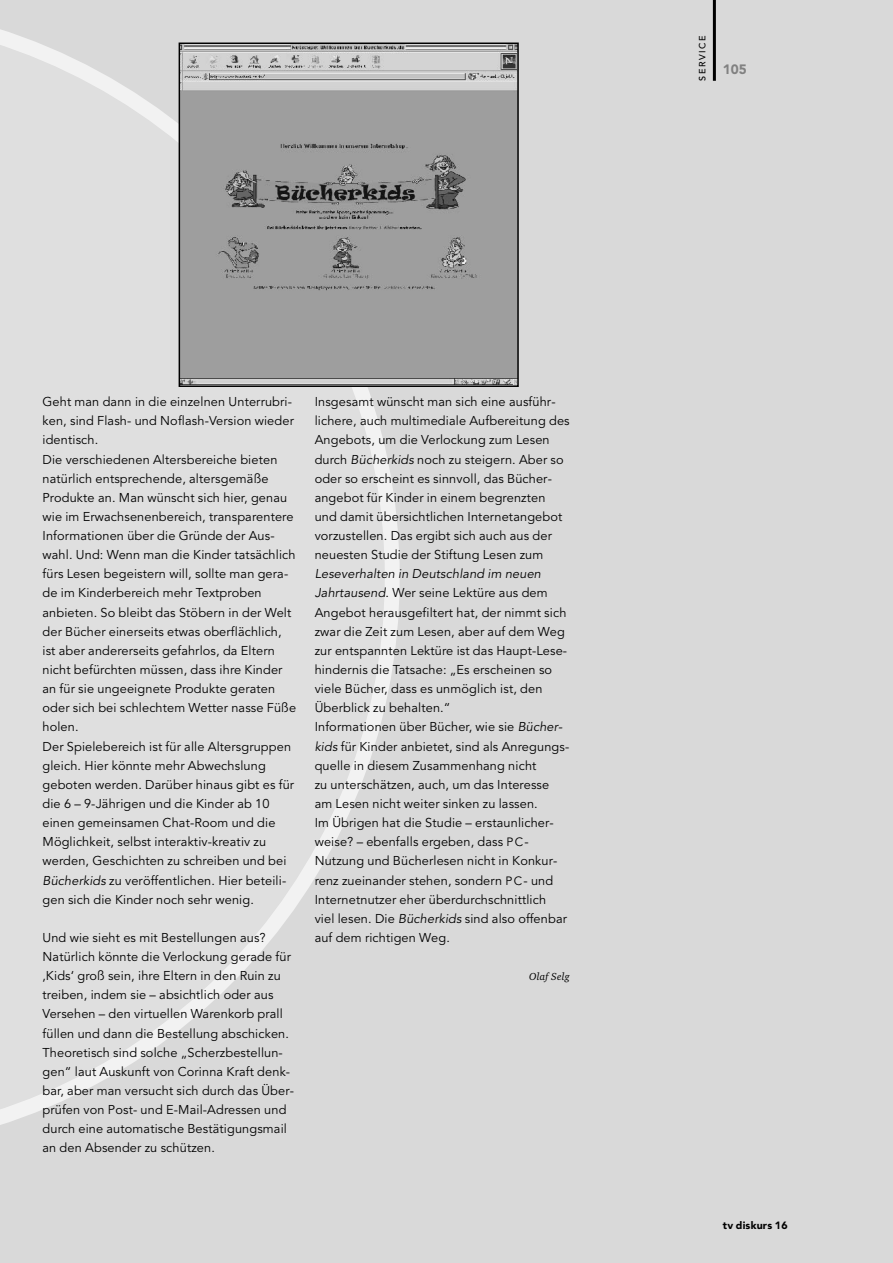
<style>
.page{position:relative;width:893px;height:1263px;background:#d9d9d9}
.page>*{position:absolute;margin:0;border:0;box-sizing:border-box;transform-origin:0 0}
.t1{font:900 13.5px "Avenir";color:#818181}
.t2{font:12.75px/19.2px "Avenir";letter-spacing:.01em;color:#000}
.t3{font:900 10.5px "Avenir";letter-spacing:.02em;color:#000}
.t4{font:italic 10.5px "Charter BT";letter-spacing:.015em;color:#000}
.t5{font:500 9px "Avenir";letter-spacing:.165em;color:#000}
.s1{font-style:italic}
.s2{font-size:12px}
</style>
<div class="page">
<svg style="left:0;top:29px;width:400px;height:1096px"></svg>
<hr style="left:713px;top:0;width:3px;height:81px;background:#000">
<img style="left:182px;top:46px;width:334px;height:338px">
<div style="left:179px;top:43px;width:340px;height:344px;border:2px solid #000"></div>
<p class="t2" style="left:43px;top:393px;width:255px">Geht man dann in die einzelnen Unterrubri&shy;ken, sind Flash- und Noflash-Version wieder identisch.<br>Die verschiedenen Altersbereiche bieten natürlich entsprechende, altersgemäße Produkte an. Man wünscht sich hier, genau wie im Erwachsenenbereich, transparentere Informationen über die Gründe der Aus&shy;wahl. Und: Wenn man die Kinder tatsächlich fürs Lesen begeistern will, sollte man gera&shy;de im Kinderbereich mehr Textproben anbieten. So bleibt das Stöbern in der Welt der Bücher einerseits etwas oberflächlich, ist aber andererseits gefahrlos, da Eltern nicht befürchten müssen, dass ihre Kinder an für sie ungeeignete Produkte geraten oder sich bei schlechtem Wetter nasse Füße holen.<br>Der Spielebereich ist für alle Altersgruppen gleich. Hier könnte mehr Abwechslung geboten werden. Darüber hinaus gibt es für die 6 – 9-Jährigen und die Kinder ab 10 einen gemeinsamen Chat-Room und die Möglichkeit, selbst interaktiv-kreativ zu werden, Geschichten zu schreiben und bei <span class="s1">Bücherkids</span> zu veröffentlichen. Hier beteili&shy;gen sich die Kinder noch sehr wenig.</p>
<p class="t2" style="left:43px;top:929px;width:253px">Und wie sieht es mit Bestellungen aus?<br>Natürlich könnte die Verlockung gerade für ‚Kids‘ groß sein, ihre Eltern in den Ruin zu treiben, indem sie – absichtlich oder aus Versehen – den virtuellen Warenkorb prall füllen und dann die Bestellung abschicken.<br>Theoretisch sind solche „Scherzbestellun&shy;gen“ laut Auskunft von Corinna Kraft denk&shy;bar, aber man versucht sich durch das Über&shy;prüfen von Post- und E-Mail-Adressen und durch eine automatische Bestätigungsmail an den Absender zu schützen.</p>
<p class="t2" style="left:315px;top:393px;width:256px">Insgesamt wünscht man sich eine ausführ&shy;lichere, auch multimediale Aufbereitung des Angebots, um die Verlockung zum Lesen durch <span class="s1">Bücherkids</span> noch zu steigern. Aber so oder so erscheint es sinnvoll, das Bücher&shy;angebot für Kinder in einem begrenzten und damit übersichtlichen Internetangebot vorzustellen. Das ergibt sich auch aus der neuesten Studie der Stiftung Lesen zum</p>
<p class="t2" style="left:315px;top:565px;width:256px"><span class="s1">Leseverhalten in Deutschland im neuen Jahrtausend</span>. Wer seine Lektüre aus dem Angebot herausgefiltert hat, der nimmt sich zwar die Zeit zum Lesen, aber auf dem Weg zur entspannten Lektüre ist das Haupt-Lese&shy;hindernis die Tatsache: „Es erscheinen so viele Bücher, dass es unmöglich ist, den Überblick zu behalten.“<br>Informationen über Bücher, wie sie <span class="s1">Bücher&shy;kids</span> für Kinder anbietet, sind als Anregungs&shy;quelle in diesem Zusammenhang nicht<br>zu unterschätzen, auch, um das Interesse am Lesen nicht weiter sinken zu lassen.<br>Im Übrigen hat die Studie – erstaunlicher&shy;weise? – ebenfalls ergeben, dass <span class="s2">PC</span>-Nutzung und Bücherlesen nicht in Konkur&shy;renz zueinander stehen, sondern <span class="s2">PC</span>- und Internetnutzer eher überdurchschnittlich<br>viel lesen. Die <span class="s1">Bücherkids</span> sind also offenbar auf dem richtigen Weg.</p>
<p class="t4" style="left:529px;top:972px;width:42px">Olaf Selg</p>
<p class="t5" style="left:699px;top:81px;width:47px;rotate:-90deg">SERVICE</p>
<p class="t1" style="left:723px;top:64px;width:25px">105</p>
<p class="t3" style="left:723px;top:1221px;width:66px">tv diskurs 16</p>
</div>
